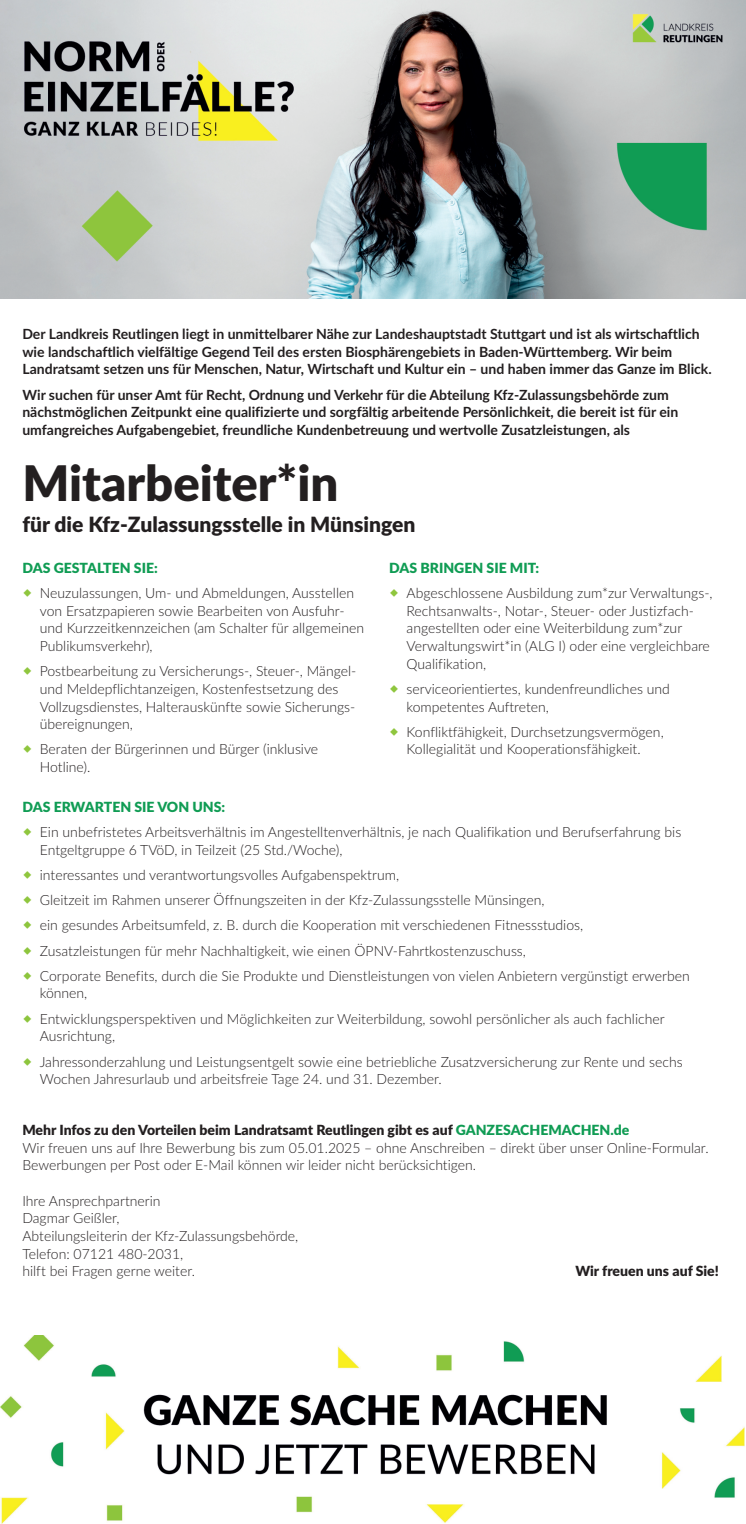
<style>
.page{position:relative;width:746px;height:1524px;background:#fff}
.page>*{position:absolute;margin:0;border:0;box-sizing:border-box;transform-origin:0 0}
.t1{font:900 49px "Lato";color:#231f20}
.t2{font:900 21px "Lato";color:#231f20}
.t3{font:300 14px/17.7px "Lato";color:#231f20}
.t4{font:700 14px/17.7px "Lato";color:#231f20}
.t5{font:900 14px "Lato";color:#109c54}
.t6{font:900 14px "Lato";color:#231f20}
.s1{font-weight:900}
.s2{font-weight:900;color:#109c54}
</style>
<div class="page">
<img style="left:0;top:1335px;width:744px;height:188px">
<img style="left:1px;top:0;width:744px;height:298px">
<p class="t4" style="left:22px;top:326px;width:690px">Der Landkreis Reutlingen liegt in unmittelbarer Nähe zur Landeshauptstadt Stuttgart und ist als wirtschaftlich wie landschaftlich vielfältige Gegend Teil des ersten Biosphärengebiets in Baden-Württemberg. Wir beim<br>Landratsamt setzen uns für Menschen, Natur, Wirtschaft und Kultur ein – und haben immer das Ganze im Blick.</p>
<p class="t4" style="left:22px;top:386px;width:657px">Wir suchen für unser Amt für Recht, Ordnung und Verkehr für die Abteilung Kfz-Zulassungsbehörde zum nächstmöglichen Zeitpunkt eine qualifizierte und sorgfältig arbeitende Persönlichkeit, die bereit ist für ein umfangreiches Aufgabengebiet, freundliche Kundenbetreuung und wertvolle Zusatzleistungen, als</p>
<h1 class="t1" style="left:22px;top:462px;width:317px">Mitarbeiter*in</h1>
<h2 class="t2" style="left:22px;top:515px;width:394px">für die Kfz-Zulassungsstelle in Münsingen</h2>
<p class="t5" style="left:22px;top:561px;width:137px">DAS GESTALTEN SIE:</p>
<p class="t3" style="left:40px;top:585px;width:326px">Neuzulassungen, Um- und Abmeldungen, Ausstellen von Ersatzpapieren sowie Bearbeiten von Ausfuhr&shy;und Kurzzeitkennzeichen (am Schalter für allgemeinen Publikumsverkehr),</p>
<p class="t3" style="left:40px;top:663px;width:318px">Postbearbeitung zu Versicherungs-, Steuer-, Mängel&shy;und Meldepflichtanzeigen, Kostenfestsetzung des Vollzugsdienstes, Halterauskünfte sowie Sicherungs&shy;übereignungen,</p>
<p class="t3" style="left:40px;top:741px;width:280px">Beraten der Bürgerinnen und Bürger (inklusive<br>Hotline).</p>
<p class="t5" style="left:389px;top:561px;width:152px">DAS BRINGEN SIE MIT:</p>
<p class="t3" style="left:406px;top:585px;width:307px">Abgeschlossene Ausbildung zum*zur Verwaltungs-, Rechtsanwalts-, Notar-, Steuer- oder Justizfach&shy;angestellten oder eine Weiterbildung zum*zur Verwaltungswirt*in (ALG I) oder eine vergleichbare Qualifikation,</p>
<p class="t3" style="left:406px;top:680px;width:265px">serviceorientiertes, kundenfreundliches und kompetentes Auftreten,</p>
<p class="t3" style="left:406px;top:723px;width:258px">Konfliktfähigkeit, Durchsetzungsvermögen,<br>Kollegialität und Kooperationsfähigkeit.</p>
<p class="t5" style="left:22px;top:800px;width:204px">DAS ERWARTEN SIE VON UNS:</p>
<p class="t3" style="left:40px;top:824px;width:642px">Ein unbefristetes Arbeitsverhältnis im Angestelltenverhältnis, je nach Qualifikation und Berufserfahrung bis<br>Entgeltgruppe 6 TVöD, in Teilzeit (25 Std./Woche),</p>
<p class="t3" style="left:40px;top:863px;width:651px;line-height:25.2px">interessantes und verantwortungsvolles Aufgabenspektrum,<br>Gleitzeit im Rahmen unserer Öffnungszeiten in der Kfz-Zulassungsstelle Münsingen,<br>ein gesundes Arbeitsumfeld, z. B. durch die Kooperation mit verschiedenen Fitnessstudios,<br>Zusatzleistungen für mehr Nachhaltigkeit, wie einen ÖPNV-Fahrtkostenzuschuss,<br>Corporate Benefits, durch die Sie Produkte und Dienstleistungen von vielen Anbietern vergünstigt erwerben</p>
<p class="t3" style="left:40px;top:981px;width:626px;line-height:25.2px">können,<br>Entwicklungsperspektiven und Möglichkeiten zur Weiterbildung, sowohl persönlicher als auch fachlicher</p>
<p class="t3" style="left:40px;top:1024px;width:644px;line-height:25.2px">Ausrichtung,<br>Jahressonderzahlung und Leistungsentgelt sowie eine betriebliche Zusatzversicherung zur Rente und sechs</p>
<p class="t3" style="left:40px;top:1071px;width:403px">Wochen Jahresurlaub und arbeitsfreie Tage 24. und 31. Dezember.</p>
<p class="t3" style="left:22px;top:1122px;width:687px"><span class="s1">Mehr Infos zu den Vorteilen beim Landratsamt Reutlingen gibt es auf</span> <span class="s2">GANZESACHEMACHEN.de<br></span>Wir freuen uns auf Ihre Bewerbung bis zum 05.01.2025 – ohne Anschreiben – direkt über unser Online-Formular.<br>Bewerbungen per Post oder E-Mail können wir leider nicht berücksichtigen.</p>
<p class="t3" style="left:22px;top:1192px;width:277px">Ihre Ansprechpartnerin<br>Dagmar Geißler,<br>Abteilungsleiterin der Kfz-Zulassungsbehörde,<br>Telefon: 07121 480-2031,<br>hilft bei Fragen gerne weiter.</p>
<p class="t6" style="left:575px;top:1264px;width:145px">Wir freuen uns auf Sie!</p>
</div>
